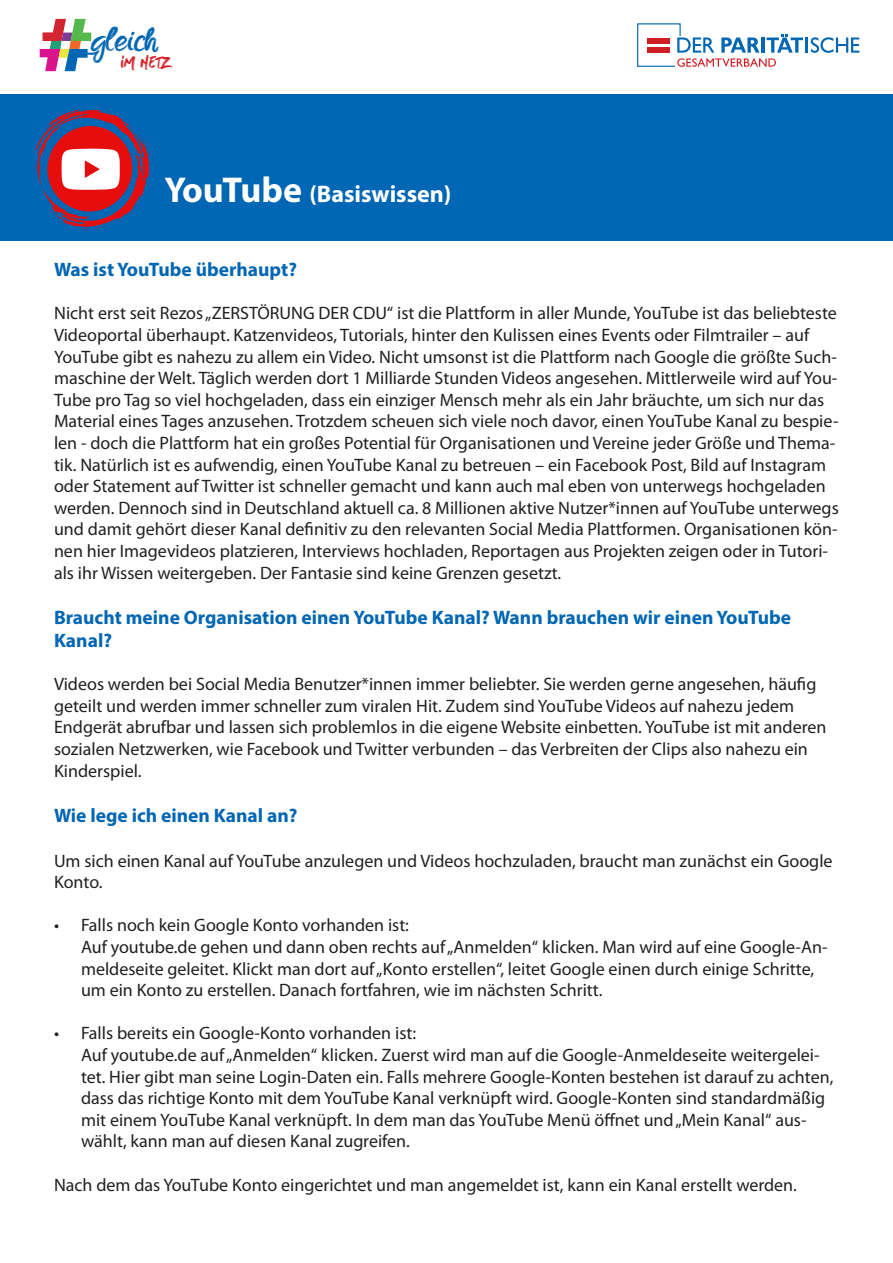
<style>
.page{position:relative;width:893px;height:1263px;background:#fff}
.page>*{position:absolute;margin:0;border:0;box-sizing:border-box;transform-origin:0 0}
.t1{font:29.55px "Ohgolds DEMO";color:#0166b3}
.t2{font:700 24px "Myriad Pro";color:#fff}
.t3{font:23.4px "stronger";color:#d01e25}
.t4{font:700 19.5px/23.4px "Myriad Pro";color:#0166b3}
.t5{font:18px/21.6px "Myriad Pro";color:#231f20}
.s1{font-size:36px}
</style>
<div class="page">
<div style="left:0;top:95px;width:893px;height:146px;background:#0166b3"></div>
<svg style="left:40px;top:19px;width:51px;height:52px"></svg>
<svg style="left:637px;top:23px;width:222px;height:44px"></svg>
<svg style="left:35px;top:109px;width:117px;height:122px"></svg>
<h1 class="t1" style="left:94px;top:24px;width:65px">gleich</h1>
<p class="t3" style="left:121px;top:50px;width:51px">iM NETZ</p>
<h2 class="t2" style="left:164px;top:178px;width:288px"><span class="s1">YouTube</span> (Basiswissen)</h2>
<p class="t4" style="left:54px;top:257px;width:245px">Was ist YouTube überhaupt?</p>
<p class="t5" style="left:54px;top:302px;width:786px">Nicht erst seit Rezos „ZERSTÖRUNG DER CDU“ ist die Plattform in aller Munde, YouTube ist das beliebteste Videoportal überhaupt. Katzenvideos, Tutorials, hinter den Kulissen eines Events oder Filmtrailer – auf YouTube gibt es nahezu zu allem ein Video. Nicht umsonst ist die Plattform nach Google die größte Such&shy;maschine der Welt. Täglich werden dort 1 Milliarde Stunden Videos angesehen. Mittlerweile wird auf You-Tube pro Tag so viel hochgeladen, dass ein einziger Mensch mehr als ein Jahr bräuchte, um sich nur das Material eines Tages anzusehen. Trotzdem scheuen sich viele noch davor, einen YouTube Kanal zu bespie&shy;len - doch die Plattform hat ein großes Potential für Organisationen und Vereine jeder Größe und Thema&shy;tik. Natürlich ist es aufwendig, einen YouTube Kanal zu betreuen – ein Facebook Post, Bild auf Instagram oder Statement auf Twitter ist schneller gemacht und kann auch mal eben von unterwegs hochgeladen werden. Dennoch sind in Deutschland aktuell ca. 8 Millionen aktive Nutzer*innen auf YouTube unterwegs und damit gehört dieser Kanal definitiv zu den relevanten Social Media Plattformen. Organisationen kön&shy;nen hier Imagevideos platzieren, Interviews hochladen, Reportagen aus Projekten zeigen oder in Tutori&shy;als ihr Wissen weitergeben. Der Fantasie sind keine Grenzen gesetzt.</p>
<p class="t4" style="left:54px;top:605px;width:739px">Braucht meine Organisation einen YouTube Kanal? Wann brauchen wir einen YouTube<br>Kanal?</p>
<p class="t5" style="left:54px;top:673px;width:774px">Videos werden bei Social Media Benutzer*innen immer beliebter. Sie werden gerne angesehen, häufig geteilt und werden immer schneller zum viralen Hit. Zudem sind YouTube Videos auf nahezu jedem Endgerät abrufbar und lassen sich problemlos in die eigene Website einbetten. YouTube ist mit anderen sozialen Netzwerken, wie Facebook und Twitter verbunden – das Verbreiten der Clips also nahezu ein Kinderspiel.</p>
<p class="t4" style="left:54px;top:803px;width:245px">Wie lege ich einen Kanal an?</p>
<p class="t5" style="left:54px;top:849px;width:780px">Um sich einen Kanal auf YouTube anzulegen und Videos hochzuladen, braucht man zunächst ein Google<br>Konto.</p>
<p class="t5" style="left:81px;top:914px;width:748px;text-indent:-27px">• Falls noch kein Google Konto vorhanden ist:<br>Auf youtube.de gehen und dann oben rechts auf „Anmelden“ klicken. Man wird auf eine Google-An&shy;meldeseite geleitet. Klickt man dort auf „Konto erstellen“, leitet Google einen durch einige Schritte, um ein Konto zu erstellen. Danach fortfahren, wie im nächsten Schritt.</p>
<p class="t5" style="left:81px;top:1022px;width:754px;text-indent:-27px">• Falls bereits ein Google-Konto vorhanden ist:<br>Auf youtube.de auf „Anmelden“ klicken. Zuerst wird man auf die Google-Anmeldeseite weitergelei&shy;tet. Hier gibt man seine Login-Daten ein. Falls mehrere Google-Konten bestehen ist darauf zu achten, dass das richtige Konto mit dem YouTube Kanal verknüpft wird. Google-Konten sind standardmäßig mit einem YouTube Kanal verknüpft. In dem man das YouTube Menü öffnet und „Mein Kanal“ aus&shy;wählt, kann man auf diesen Kanal zugreifen.</p>
<p class="t5" style="left:54px;top:1173px;width:744px">Nach dem das YouTube Konto eingerichtet und man angemeldet ist, kann ein Kanal erstellt werden.</p>
</div>
